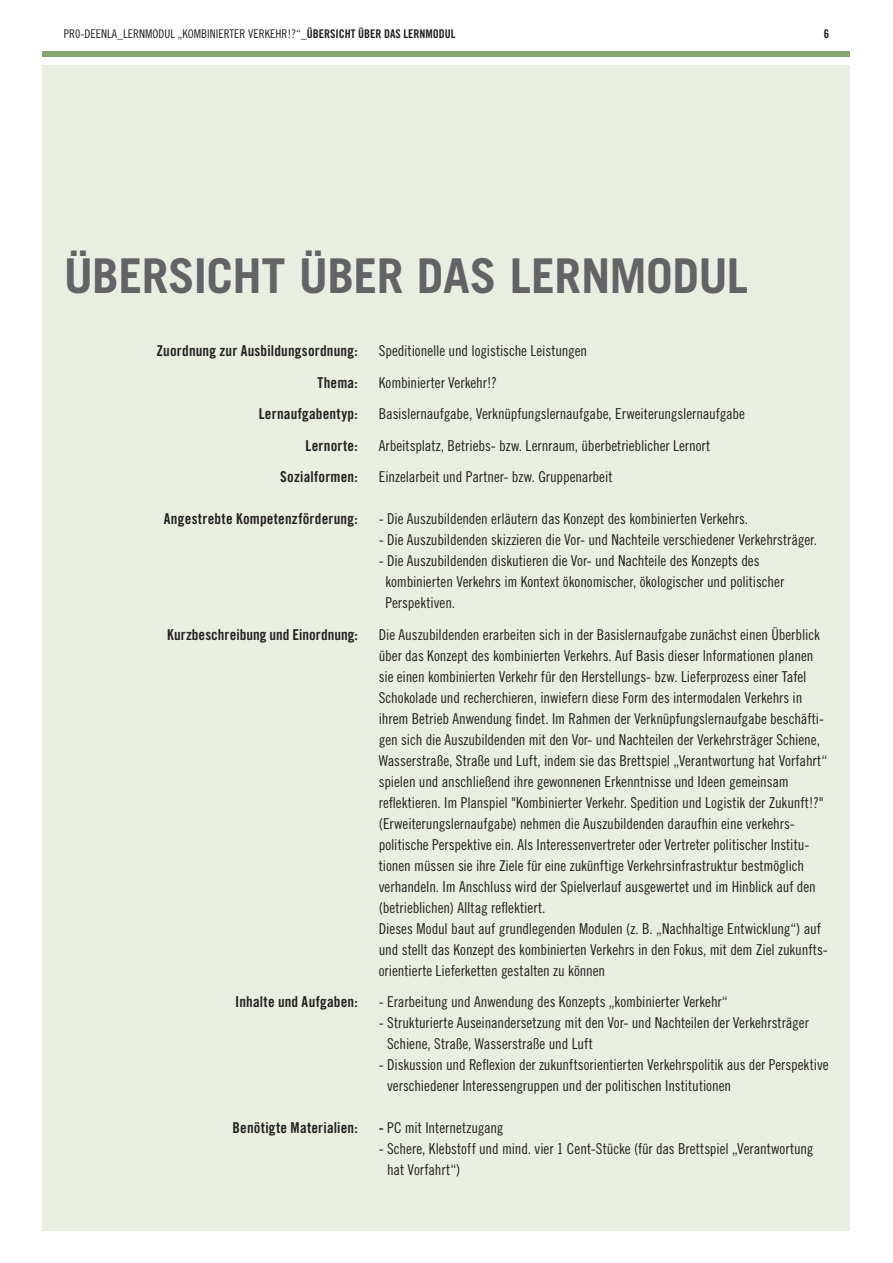
<style>
.page{position:relative;width:893px;height:1263px;background:#fff}
.page>*{position:absolute;margin:0;border:0;box-sizing:border-box;transform-origin:0 0}
.t1{font:700 48px "Trade Gothic LT Std";letter-spacing:-.015em;color:#636366}
.t2{font:15px/21px "Trade Gothic LT Std Cn 18";letter-spacing:-.005em;color:#231f20}
.t3{font:15px "Trade Gothic LT Std Bd Cn 20";letter-spacing:.01em;color:#231f20}
.t4{font:12px "Trade Gothic LT Std Cn 18";color:#231f20}
.t5{font:12px "Trade Gothic LT Std Bd Cn 20";color:#231f20}
.s1{font-family:"Trade Gothic LT Std Bd Cn 20"}
</style>
<div class="page">
<div style="left:43px;top:66px;width:807px;height:1165px;background:#e9eee3"></div>
<div style="left:43px;top:51px;width:807px;height:6px;background:#87a56f"></div>
<p class="t4" style="left:64px;top:27px;width:393px">PR0-DEENLA_LERNMODUL „KOMBINIERTER VERKEHR!?“_<span class="s1">ÜBERSICHT ÜBER DAS LERNMODUL</span></p>
<p class="t5" style="left:824px;top:27px;width:7px">6</p>
<h1 class="t1" style="left:64px;top:246px;width:686px">ÜBERSICHT ÜBER DAS LERNMODUL</h1>
<p class="t3" style="left:156px;top:342px;width:203px">Zuordnung zur Ausbildungsordnung:</p>
<p class="t2" style="left:379px;top:340px;width:210px">Speditionelle und logistische Leistungen</p>
<p class="t3" style="left:318px;top:373px;width:42px">Thema:</p>
<p class="t2" style="left:379px;top:372px;width:120px">Kombinierter Verkehr!?</p>
<p class="t3" style="left:259px;top:405px;width:101px">Lernaufgabentyp:</p>
<p class="t2" style="left:379px;top:403px;width:368px">Basislernaufgabe, Verknüpfungslernaufgabe, Erweiterungslernaufgabe</p>
<p class="t3" style="left:306px;top:436px;width:54px">Lernorte:</p>
<p class="t2" style="left:379px;top:435px;width:333px">Arbeitsplatz, Betriebs- bzw. Lernraum, überbetrieblicher Lernort</p>
<p class="t3" style="left:280px;top:468px;width:79px">Sozialformen:</p>
<p class="t2" style="left:379px;top:466px;width:235px">Einzelarbeit und Partner- bzw. Gruppenarbeit</p>
<p class="t3" style="left:164px;top:510px;width:195px">Angestrebte Kompetenzförderung:</p>
<p class="t2" style="left:379px;top:508px;width:371px">- Die Auszubildenden erläutern das Konzept des kombinierten Verkehrs.</p>
<p class="t2" style="left:379px;top:529px;width:440px">- Die Auszubildenden skizzieren die Vor- und Nachteile verschiedener Verkehrsträger.</p>
<p class="t2" style="left:385px;top:550px;width:400px;text-indent:-7px">- Die Auszubildenden diskutieren die Vor- und Nachteile des Konzepts des kombinierten Verkehrs im Kontext ökonomischer, ökologischer und politischer<br>Perspektiven.</p>
<p class="t3" style="left:167px;top:625px;width:192px">Kurzbeschreibung und Einordnung:</p>
<p class="t2" style="left:379px;top:624px;width:450px">Die Auszubildenden erarbeiten sich in der Basislernaufgabe zunächst einen Überblick über das Konzept des kombinierten Verkehrs. Auf Basis dieser Informationen planen sie einen kombinierten Verkehr für den Herstellungs- bzw. Lieferprozess einer Tafel Schokolade und recherchieren, inwiefern diese Form des intermodalen Verkehrs in ihrem Betrieb Anwendung findet. Im Rahmen der Verknüpfungslernaufgabe beschäfti&shy;gen sich die Auszubildenden mit den Vor- und Nachteilen der Verkehrsträger Schiene, Wasserstraße, Straße und Luft, indem sie das Brettspiel „Verantwortung hat Vorfahrt“ spielen und anschließend ihre gewonnenen Erkenntnisse und Ideen gemeinsam reflektieren. Im Planspiel "Kombinierter Verkehr. Spedition und Logistik der Zukunft!?" (Erweiterungslernaufgabe) nehmen die Auszubildenden daraufhin eine verkehrs&shy;politische Perspektive ein. Als Interessenvertreter oder Vertreter politischer Institu&shy;tionen müssen sie ihre Ziele für eine zukünftige Verkehrsinfrastruktur bestmöglich verhandeln. Im Anschluss wird der Spielverlauf ausgewertet und im Hinblick auf den (betrieblichen) Alltag reflektiert.<br>Dieses Modul baut auf grundlegenden Modulen (z. B. „Nachhaltige Entwicklung“) auf und stellt das Konzept des kombinierten Verkehrs in den Fokus, mit dem Ziel zukunfts&shy;orientierte Lieferketten gestalten zu können</p>
<p class="t3" style="left:235px;top:993px;width:124px">Inhalte und Aufgaben:</p>
<p class="t2" style="left:379px;top:991px;width:350px">- Erarbeitung und Anwendung des Konzepts „kombinierter Verkehr“</p>
<p class="t2" style="left:387px;top:1012px;width:423px;text-indent:-8px">- Strukturierte Auseinandersetzung mit den Vor- und Nachteilen der Verkehrsträger<br>Schiene, Straße, Wasserstraße und Luft</p>
<p class="t2" style="left:387px;top:1054px;width:443px;text-indent:-8px">- Diskussion und Reflexion der zukunftsorientierten Verkehrspolitik aus der Perspektive verschiedener Interessengruppen und der politischen Institutionen</p>
<p class="t3" style="left:233px;top:1119px;width:127px">Benötigte Materialien:</p>
<p class="t2" style="left:379px;top:1117px;width:126px"><span class="s1">-</span> PC mit Internetzugang</p>
<p class="t2" style="left:387px;top:1138px;width:428px;text-indent:-8px">- Schere, Klebstoff und mind. vier 1 Cent-Stücke (für das Brettspiel „Verantwortung hat Vorfahrt“)</p>
</div>
